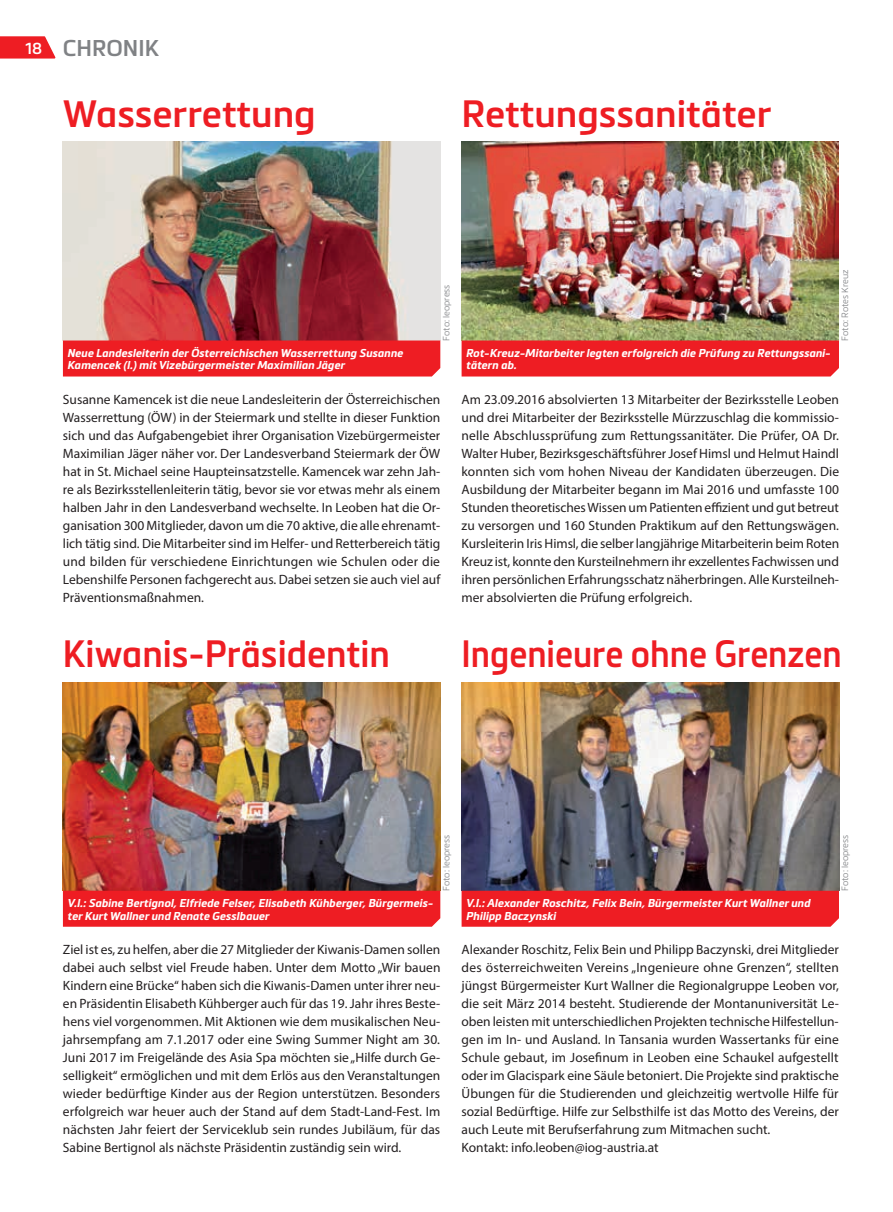
<style>
.page{position:relative;width:893px;height:1212px;background:#fff}
.page>*{position:absolute;margin:0;border:0;box-sizing:border-box;transform-origin:0 0}
.t1{font:600 37.5px "Metronic Pro";color:#ee1d23}
.t2{font:600 37.5px "Metronic Pro";color:#ee1d23;scale:.89 1}
.t3{font:600 37.5px "Metronic Pro";color:#ee1d23;scale:.95 1}
.t4{font:600 22.5px "Metronic Pro";color:#808285}
.t5{font:13.5px/18px "Myriad Pro";color:#231f20;text-align:justify}
.t6{font:italic 700 11.25px/12.8px "Metronic Pro";color:#fff}
.t7{font:300 9px "Metronic Pro";color:#808285}
.s1{font-size:15.75px;color:#fff}
</style>
<div class="page">
<svg style="left:0;top:36px;width:55px;height:23px"></svg>
<img style="left:63px;top:142px;width:377px;height:198px">
<div style="left:63px;top:340px;width:377px;height:36px;background:#ee1d23"></div>
<img style="left:63px;top:682px;width:377px;height:209px">
<div style="left:63px;top:891px;width:377px;height:36px;background:#ee1d23"></div>
<img style="left:462px;top:142px;width:376px;height:198px">
<div style="left:462px;top:340px;width:377px;height:36px;background:#ee1d23"></div>
<img style="left:462px;top:682px;width:377px;height:209px">
<div style="left:462px;top:891px;width:377px;height:36px;background:#ee1d23"></div>
<h2 class="t4" style="left:25px;top:34px;width:135px"><span class="s1">18</span> CHRONIK</h2>
<h1 class="t1" style="left:63px;top:91px;width:254px">Wasserrettung</h1>
<h1 class="t1" style="left:462px;top:91px;width:311px">Rettungssanitäter</h1>
<p class="t6" style="left:67px;top:346px;width:337px">Neue Landesleiterin der Österreichischen Wasserrettung Susanne<br>Kamencek (l.) mit Vizebürgermeister Maximilian Jäger</p>
<p class="t7" style="left:440px;top:340px;width:57px;rotate:-90deg">Foto: leopress</p>
<p class="t5" style="left:63px;top:390px;width:379px">Susanne Kamencek ist die neue Landesleiterin der Österreichischen Wasserrettung (ÖW) in der Steiermark und stellte in dieser Funktion sich und das Aufgabengebiet ihrer Organisation Vizebürgermeister Maximilian Jäger näher vor. Der Landesverband Steiermark der ÖW hat in St. Michael seine Haupteinsatzstelle. Kamencek war zehn Jah&shy;re als Bezirksstellenleiterin tätig, bevor sie vor etwas mehr als einem halben Jahr in den Landesverband wechselte. In Leoben hat die Or&shy;ganisation 300 Mitglieder, davon um die 70 aktive, die alle ehrenamt&shy;lich tätig sind. Die Mitarbeiter sind im Helfer- und Retterbereich tätig und bilden für verschiedene Einrichtungen wie Schulen oder die Lebenshilfe Personen fachgerecht aus. Dabei setzen sie auch viel auf Präventionsmaßnahmen.</p>
<p class="t6" style="left:466px;top:346px;width:366px">Rot-Kreuz-Mitarbeiter legten erfolgreich die Prüfung zu Rettungssani&shy;tätern ab.</p>
<p class="t7" style="left:839px;top:340px;width:72px;rotate:-90deg">Foto: Rotes Kreuz</p>
<p class="t5" style="left:462px;top:390px;width:379px">Am 23.09.2016 absolvierten 13 Mitarbeiter der Bezirksstelle Leoben und drei Mitarbeiter der Bezirksstelle Mürzzuschlag die kommissio&shy;nelle Abschlussprüfung zum Rettungssanitäter. Die Prüfer, OA Dr.<br>Walter Huber, Bezirksgeschäftsführer Josef Himsl und Helmut Haindl konnten sich vom hohen Niveau der Kandidaten überzeugen. Die Ausbildung der Mitarbeiter begann im Mai 2016 und umfasste 100<br>Stunden theoretisches Wissen um Patienten effizient und gut betreut zu versorgen und 160 Stunden Praktikum auf den Rettungswägen.<br>Kursleiterin Iris Himsl, die selber langjährige Mitarbeiterin beim Roten Kreuz ist, konnte den Kursteilnehmern ihr exzellentes Fachwissen und ihren persönlichen Erfahrungsschatz näherbringen. Alle Kursteilneh&shy;mer absolvierten die Prüfung erfolgreich.</p>
<h1 class="t3" style="left:63px;top:631px;width:346px">Kiwanis-Präsidentin</h1>
<h1 class="t2" style="left:462px;top:631px;width:429px">Ingenieure ohne Grenzen</h1>
<p class="t6" style="left:67px;top:896px;width:367px">V.l.: Sabine Bertignol, Elfriede Felser, Elisabeth Kühberger, Bürgermeis&shy;ter Kurt Wallner und Renate Gesslbauer</p>
<p class="t7" style="left:440px;top:891px;width:57px;rotate:-90deg">Foto: leopress</p>
<p class="t5" style="left:63px;top:940px;width:379px">Ziel ist es, zu helfen, aber die 27 Mitglieder der Kiwanis-Damen sollen dabei auch selbst viel Freude haben. Unter dem Motto „Wir bauen Kindern eine Brücke“ haben sich die Kiwanis-Damen unter ihrer neu&shy;en Präsidentin Elisabeth Kühberger auch für das 19. Jahr ihres Beste&shy;hens viel vorgenommen. Mit Aktionen wie dem musikalischen Neu&shy;jahrsempfang am 7.1.2017 oder eine Swing Summer Night am 30.<br>Juni 2017 im Freigelände des Asia Spa möchten sie „Hilfe durch Ge&shy;selligkeit“ ermöglichen und mit dem Erlös aus den Veranstaltungen wieder bedürftige Kinder aus der Region unterstützen. Besonders erfolgreich war heuer auch der Stand auf dem Stadt-Land-Fest. Im nächsten Jahr feiert der Serviceklub sein rundes Jubiläum, für das Sabine Bertignol als nächste Präsidentin zuständig sein wird.</p>
<p class="t6" style="left:466px;top:896px;width:346px">V.l.: Alexander Roschitz, Felix Bein, Bürgermeister Kurt Wallner und<br>Philipp Baczynski</p>
<p class="t7" style="left:839px;top:891px;width:57px;rotate:-90deg">Foto: leopress</p>
<p class="t5" style="left:462px;top:940px;width:379px;text-align:left">Alexander Roschitz, Felix Bein und Philipp Baczynski, drei Mitglieder des österreichweiten Vereins „Ingenieure ohne Grenzen“, stellten jüngst Bürgermeister Kurt Wallner die Regionalgruppe Leoben vor, die seit März 2014 besteht. Studierende der Montanuniversität Le&shy;oben leisten mit unterschiedlichen Projekten technische Hilfestellun&shy;gen im In- und Ausland. In Tansania wurden Wassertanks für eine Schule gebaut, im Josefinum in Leoben eine Schaukel aufgestellt oder im Glacispark eine Säule betoniert. Die Projekte sind praktische Übungen für die Studierenden und gleichzeitig wertvolle Hilfe für sozial Bedürftige. Hilfe zur Selbsthilfe ist das Motto des Vereins, der auch Leute mit Berufserfahrung zum Mitmachen sucht.<br>Kontakt: info.leoben@iog-austria.at</p>
</div>
